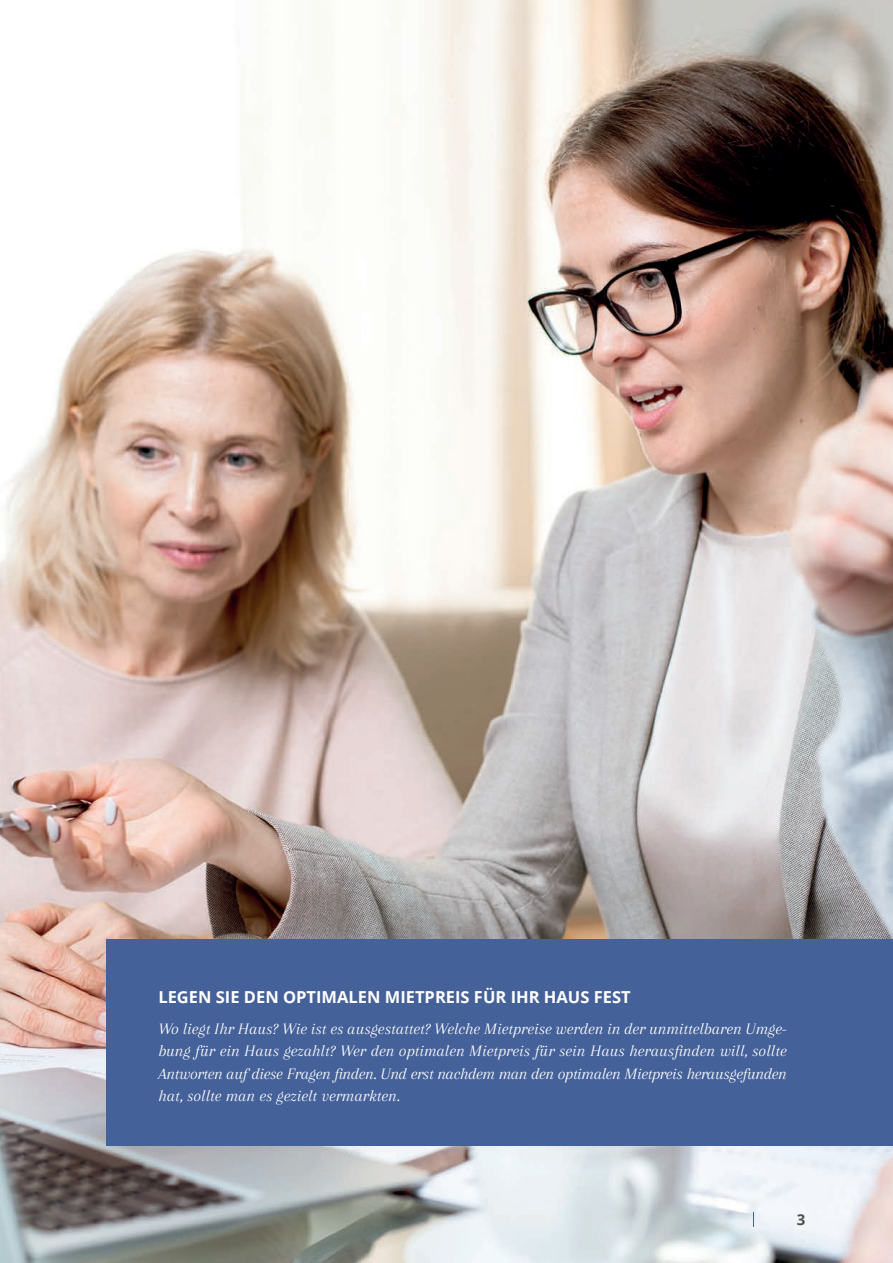
<style>
.page{position:relative;width:893px;height:1263px;background:#fff}
.page>*{position:absolute;margin:0;border:0;box-sizing:border-box;transform-origin:0 0}
.t1{font:italic 16.5px/22.5px "Arapey";color:#fff;text-align:justify}
.t2{font:700 16.5px "Open Sans";color:#fff}
.t3{font:700 15px "Open Sans";color:#4e5050}
</style>
<div class="page">
<img style="left:0;top:0;width:893px;height:1263px">
<div style="left:106px;top:939px;width:787px;height:207px;background:#456199"></div>
<svg style="left:753px;top:1212px;width:1px;height:14px"></svg>
<p class="t2" style="left:158px;top:985px;width:474px">LEGEN SIE DEN OPTIMALEN MIETPREIS FÜR IHR HAUS FEST</p>
<p class="t1" style="left:158px;top:1017px;width:630px">Wo liegt Ihr Haus? Wie ist es ausgestattet? Welche Mietpreise werden in der unmittelbaren Umge&shy;bung für ein Haus gezahlt? Wer den optimalen Mietpreis für sein Haus herausfinden will, sollte Antworten auf diese Fragen finden. Und erst nachdem man den optimalen Mietpreis herausgefunden hat, sollte man es gezielt vermarkten.</p>
<p class="t3" style="left:797px;top:1209px;width:10px">3</p>
</div>
